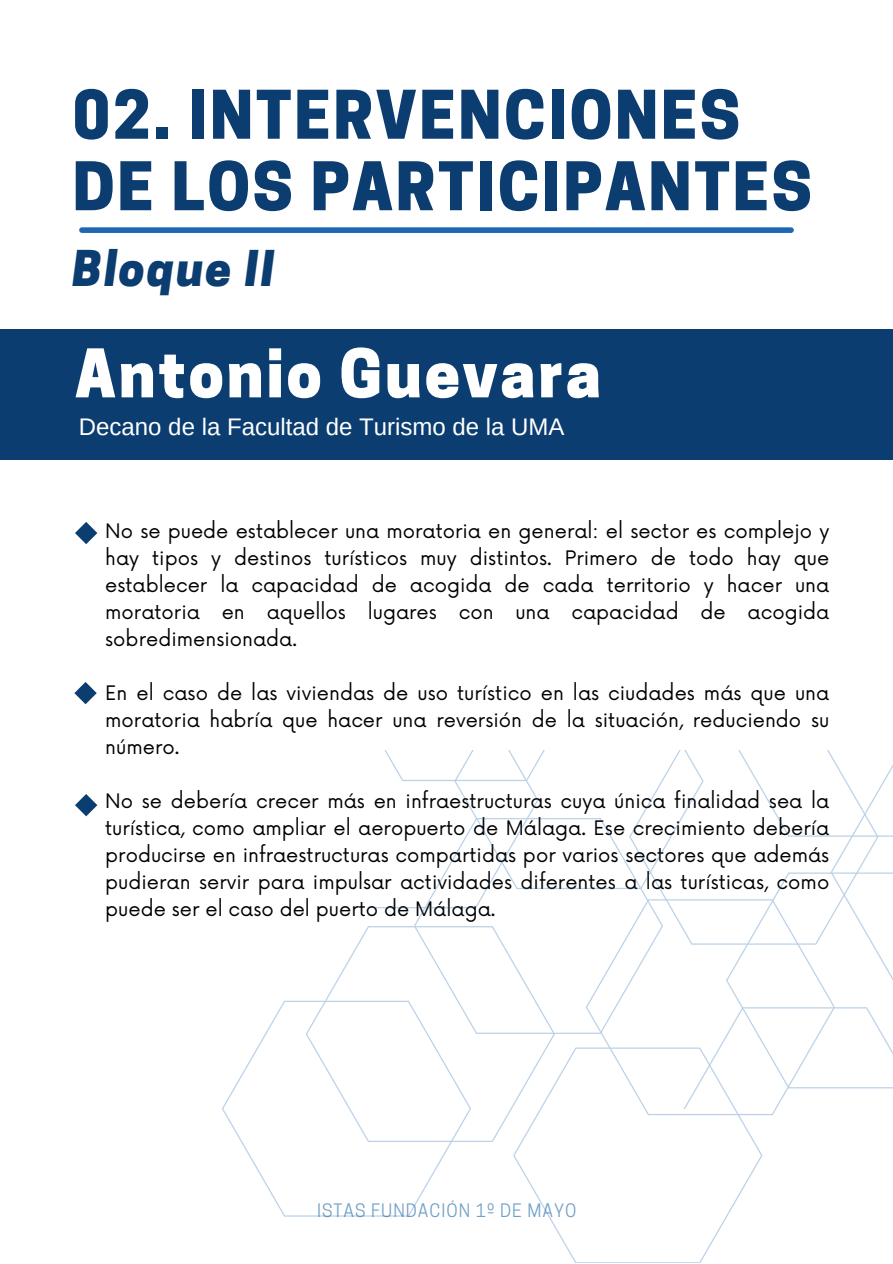
<style>
.page{position:relative;width:893px;height:1264px;background:#fff}
.page>*{position:absolute;margin:0;border:0;box-sizing:border-box;transform-origin:0 0}
.t1{font:800 62.85px/71.6px "Cooper Hewitt";letter-spacing:.04em;color:#0c3d70}
.t2{font:800 62.85px "Cooper Hewitt";letter-spacing:.04em;color:#fff}
.t3{font:italic 800 46.35px "Cooper Hewitt";letter-spacing:.04em;color:#0c3d70}
.t4{font:24px "Arimo";color:#fff}
.t5{font:19.5px/27px "Now";color:#000;text-align:justify}
.t6{font:17.4px "Cooper Hewitt";letter-spacing:.06em;color:#74a1c6}
</style>
<div class="page">
<div style="left:0;top:329px;width:892px;height:130px;background:#0c3d70"></div>
<div style="left:82px;top:227px;width:709px;height:6px;background:#1d67b3"></div>
<svg style="left:325px;top:926px;width:187px;height:215px"></svg>
<svg style="left:222px;top:1000px;width:249px;height:216px"></svg>
<svg style="left:513px;top:1108px;width:249px;height:154px"></svg>
<svg style="left:585px;top:1108px;width:192px;height:7px"></svg>
<svg style="left:374px;top:750px;width:518px;height:358px"></svg>
<svg style="left:75px;top:522px;width:22px;height:22px"></svg>
<svg style="left:74px;top:682px;width:23px;height:22px"></svg>
<svg style="left:75px;top:794px;width:22px;height:22px"></svg>
<h4 class="t1" style="left:73px;top:87px;width:740px">02. INTERVENCIONES<br>DE LOS PARTICIPANTES</h4>
<p class="t3" style="left:73px;top:251px;width:203px">Bloque II</p>
<p class="t2" style="left:75px;top:350px;width:527px">Antonio Guevara</p>
<p class="t4" style="left:79px;top:413px;width:487px">Decano de la Facultad de Turismo de la UMA</p>
<h1 class="t5" style="left:105px;top:518px;width:725px">No se puede establecer una moratoria en general: el sector es complejo y hay tipos y destinos turísticos muy distintos. Primero de todo hay que establecer la capacidad de acogida de cada territorio y hacer una moratoria en aquellos lugares con una capacidad de acogida sobredimensionada.</h1>
<h3 class="t5" style="left:105px;top:680px;width:725px">En el caso de las viviendas de uso turístico en las ciudades más que una moratoria habría que hacer una reversión de la situación, reduciendo su número.</h3>
<h2 class="t5" style="left:105px;top:788px;width:725px">No se debería crecer más en infraestructuras cuya única finalidad sea la turística, como ampliar el aeropuerto de Málaga. Ese crecimiento debería producirse en infraestructuras compartidas por varios sectores que además pudieran servir para impulsar actividades diferentes a las turísticas, como puede ser el caso del puerto de Málaga.</h2>
<p class="t6" style="left:317px;top:1203px;width:261px">ISTAS FUNDACIÓN 1º DE MAYO</p>
</div>
